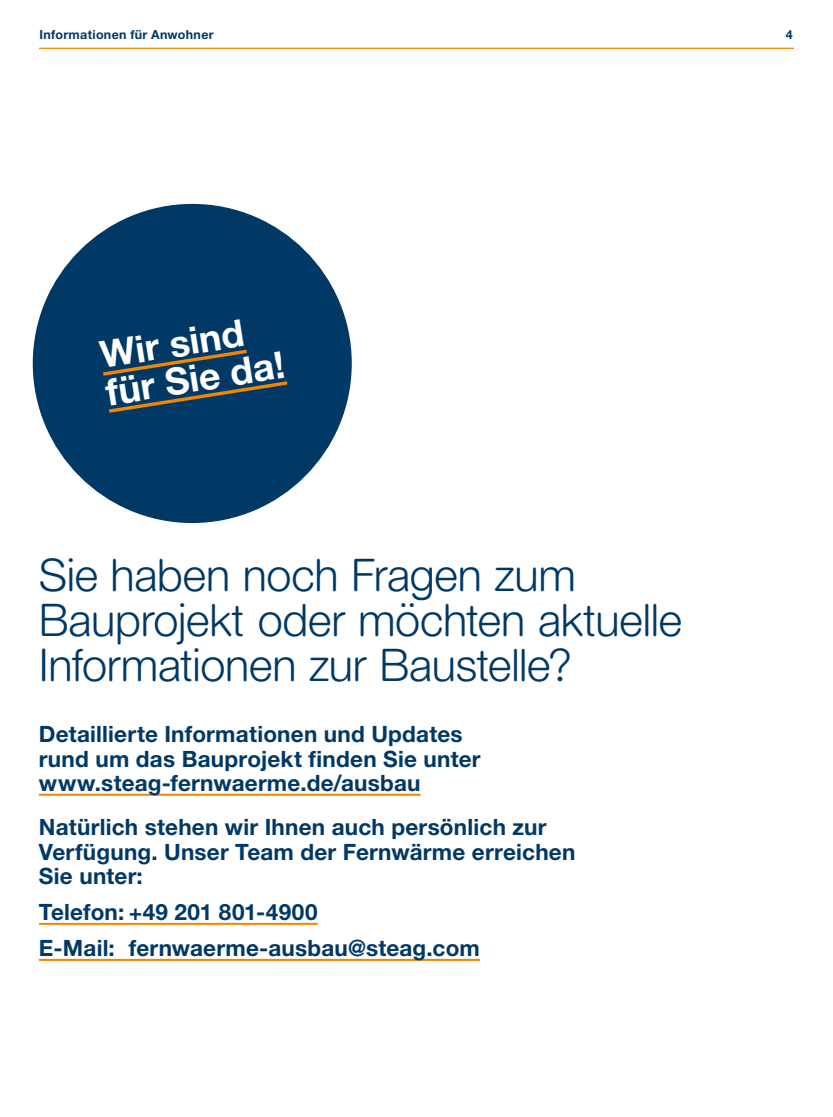
<style>
.page{position:relative;width:833px;height:1117px;background:#fff}
.page>*{position:absolute;margin:0;border:0;box-sizing:border-box;transform-origin:0 0}
.t1{font:300 45px/45px "Steag Light Rounded";letter-spacing:-.005em;color:#003866}
.t2{font:700 37.5px/37.5px "Helvetica Neue LT Std";color:#fff}
.t3{font:700 22.5px/24.8px "Helvetica Neue LT Std";letter-spacing:.01em;color:#003866}
.t4{font:700 12.5px "Helvetica Neue LT Std";letter-spacing:.025em;color:#003866}
</style>
<div class="page">
<hr style="left:39px;top:48px;width:755px;height:1px;background:#f18700">
<hr style="left:39px;top:793px;width:381px;height:2px;background:#f18700">
<hr style="left:39px;top:922px;width:279px;height:2px;background:#f18700">
<hr style="left:39px;top:958px;width:441px;height:2px;background:#f18700">
<div style="left:33px;top:204px;width:319px;height:319px;background:#003866;border-radius:50%"></div>
<svg style="left:103px;top:349px;width:185px;height:64px"></svg>
<p class="t4" style="left:39px;top:27px;width:176px">Informationen für Anwohner</p>
<p class="t4" style="left:785px;top:27px;width:8px">4</p>
<h2 class="t2" style="left:97px;top:336px;width:182px;rotate:-9deg">Wir sind für Sie da!</h2>
<h1 class="t1" style="left:39px;top:552px;width:644px">Sie haben noch Fragen zum<br>Bauprojekt oder möchten aktuelle<br>Informationen zur Baustelle?</h1>
<p class="t3" style="left:39px;top:720px;width:443px">Detaillierte Informationen und Updates rund um das Bauprojekt finden Sie unter www.steag-fernwaerme.de/ausbau</p>
<p class="t3" style="left:39px;top:813px;width:538px">Natürlich stehen wir Ihnen auch persönlich zur<br>Verfügung. Unser Team der Fernwärme erreichen<br>Sie unter:</p>
<p class="t3" style="left:39px;top:893px;width:442px;line-height:36px">Telefon: +49 201 801-4900<br>E-Mail: fernwaerme-ausbau@steag.com</p>
</div>
